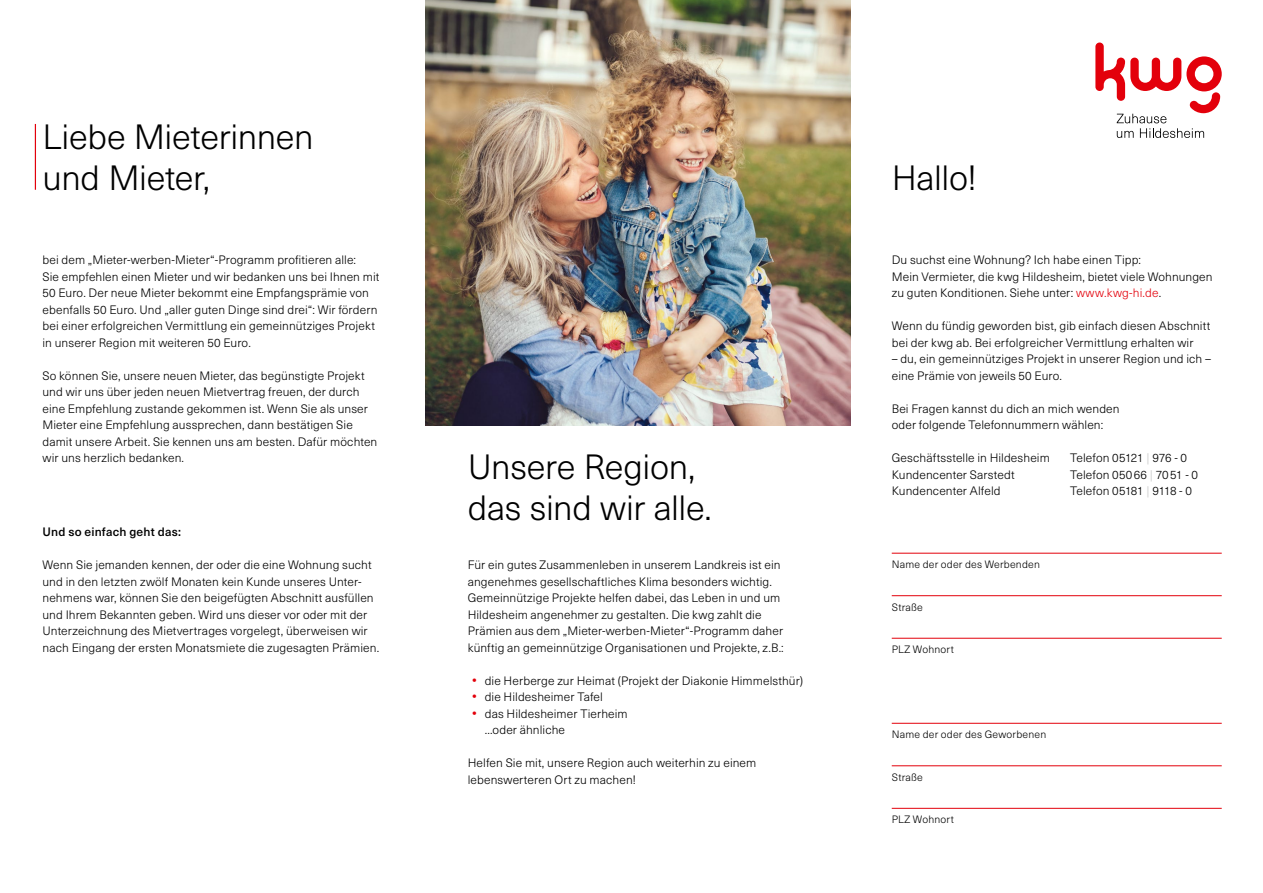
<style>
.page{position:relative;width:1263px;height:893px;background:#fff}
.page>*{position:absolute;margin:0;border:0;box-sizing:border-box;transform-origin:0 0}
.t1{font:300 34.5px/41.2px "Neue Haas Unica Pro";letter-spacing:-.01em;color:#000}
.t2{font:300 12px/16.5px "Neue Haas Unica Pro";letter-spacing:.01em;color:#000}
.t3{font:500 12px "Neue Haas Unica Pro";letter-spacing:.015em;color:#000}
.t4{font:300 12px "Neue Haas Unica Pro";letter-spacing:-.02em;color:#000}
.t5{font:300 10.5px "Neue Haas Unica Pro";letter-spacing:.02em;color:#000}
.s1{font-weight:500;font-size:13.5px;color:#e3000b}
.s2{color:#e3000b}
.s3{color:#c5c6c6}
</style>
<div class="page">
<img style="left:425px;top:0;width:425px;height:425px">
<hr style="left:35px;top:124px;width:1px;height:66px;background:#e3000b">
<hr style="left:892px;top:553px;width:330px;height:1px;background:#e3000b">
<hr style="left:892px;top:595px;width:330px;height:1px;background:#e3000b">
<hr style="left:892px;top:638px;width:330px;height:1px;background:#e3000b">
<hr style="left:892px;top:723px;width:330px;height:1px;background:#e3000b">
<hr style="left:892px;top:765px;width:330px;height:1px;background:#e3000b">
<hr style="left:892px;top:808px;width:330px;height:1px;background:#e3000b">
<svg style="left:1095px;top:43px;width:127px;height:95px"></svg>
<h1 class="t1" style="left:43px;top:116px;width:273px">Liebe Mieterinnen und Mieter,</h1>
<p class="t2" style="left:43px;top:252px;width:338px">bei dem „Mieter-werben-Mieter“-Programm profitieren alle:<br>Sie empfehlen einen Mieter und wir bedanken uns bei Ihnen mit 50 Euro. Der neue Mieter bekommt eine Empfangsprämie von ebenfalls 50 Euro. Und „aller guten Dinge sind drei“: Wir fördern bei einer erfolgreichen Vermittlung ein gemeinnütziges Projekt in unserer Region mit weiteren 50 Euro.</p>
<p class="t2" style="left:43px;top:367px;width:336px">So können Sie, unsere neuen Mieter, das begünstigte Projekt und wir uns über jeden neuen Mietvertrag freuen, der durch eine Empfehlung zustande gekommen ist. Wenn Sie als unser Mieter eine Empfehlung aussprechen, dann bestätigen Sie damit unsere Arbeit. Sie kennen uns am besten. Dafür möchten wir uns herzlich bedanken.</p>
<p class="t3" style="left:43px;top:525px;width:140px">Und so einfach geht das:</p>
<p class="t2" style="left:43px;top:557px;width:338px">Wenn Sie jemanden kennen, der oder die eine Wohnung sucht und in den letzten zwölf Monaten kein Kunde unseres Unter&shy;nehmens war, können Sie den beigefügten Abschnitt ausfüllen und Ihrem Bekannten geben. Wird uns dieser vor oder mit der Unterzeichnung des Mietvertrages vorgelegt, überweisen wir nach Eingang der ersten Monatsmiete die zugesagten Prämien.</p>
<h1 class="t1" style="left:468px;top:446px;width:246px">Unsere Region, das sind wir alle.</h1>
<p class="t2" style="left:468px;top:557px;width:317px">Für ein gutes Zusammenleben in unserem Landkreis ist ein angenehmes gesellschaftliches Klima besonders wichtig.<br>Gemeinnützige Projekte helfen dabei, das Leben in und um Hildesheim angenehmer zu gestalten. Die kwg zahlt die Prämien aus dem „Mieter-werben-Mieter“-Programm daher künftig an gemeinnützige Organisationen und Projekte, z.B.:</p>
<p class="t2" style="left:472px;top:672px;width:333px"><span class="s1">•</span> die Herberge zur Heimat (Projekt der Diakonie Himmelsthür)</p>
<p class="t2" style="left:472px;top:689px;width:132px"><span class="s1">•</span> die Hildesheimer Tafel</p>
<p class="t2" style="left:485px;top:705px;width:144px;text-indent:-13px"><span class="s1">•</span> das Hildesheimer Tierheim ...oder ähnliche</p>
<p class="t2" style="left:468px;top:755px;width:290px">Helfen Sie mit, unsere Region auch weiterhin zu einem lebenswerteren Ort zu machen!</p>
<h1 class="t1" style="left:892px;top:158px;width:86px">Hallo!</h1>
<p class="t2" style="left:892px;top:252px;width:322px">Du suchst eine Wohnung? Ich habe einen Tipp:<br>Mein Vermieter, die kwg Hildesheim, bietet viele Wohnungen zu guten Konditionen. Siehe unter: <span class="s2">www.kwg-hi.de</span>.</p>
<p class="t2" style="left:892px;top:318px;width:320px">Wenn du fündig geworden bist, gib einfach diesen Abschnitt bei der kwg ab. Bei erfolgreicher Vermittlung erhalten wir</p>
<p class="t2" style="left:892px;top:351px;width:321px">– du, ein gemeinnütziges Projekt in unserer Region und ich – eine Prämie von jeweils 50 Euro.</p>
<p class="t2" style="left:892px;top:400px;width:229px">Bei Fragen kannst du dich an mich wenden oder folgende Telefonnummern wählen:</p>
<p class="t2" style="left:892px;top:450px;width:160px">Geschäftsstelle in Hildesheim</p>
<p class="t2" style="left:1070px;top:450px;width:118px">Telefon 05121 <span class="s3">|</span> 976 - 0</p>
<p class="t2" style="left:892px;top:466px;width:124px">Kundencenter Sarstedt</p>
<p class="t2" style="left:1070px;top:466px;width:129px">Telefon 05066 <span class="s3">|</span> 7051 - 0</p>
<p class="t2" style="left:892px;top:483px;width:110px">Kundencenter Alfeld</p>
<p class="t4" style="left:1070px;top:484px;width:123px">Telefon 05181 <span class="s3">|</span> 9118 - 0</p>
<p class="t5" style="left:892px;top:558px;width:150px">Name der oder des Werbenden</p>
<p class="t5" style="left:892px;top:601px;width:33px">Straße</p>
<p class="t5" style="left:892px;top:643px;width:64px">PLZ Wohnort</p>
<p class="t5" style="left:892px;top:728px;width:156px">Name der oder des Geworbenen</p>
<p class="t5" style="left:892px;top:771px;width:33px">Straße</p>
<p class="t5" style="left:892px;top:813px;width:64px">PLZ Wohnort</p>
</div>
